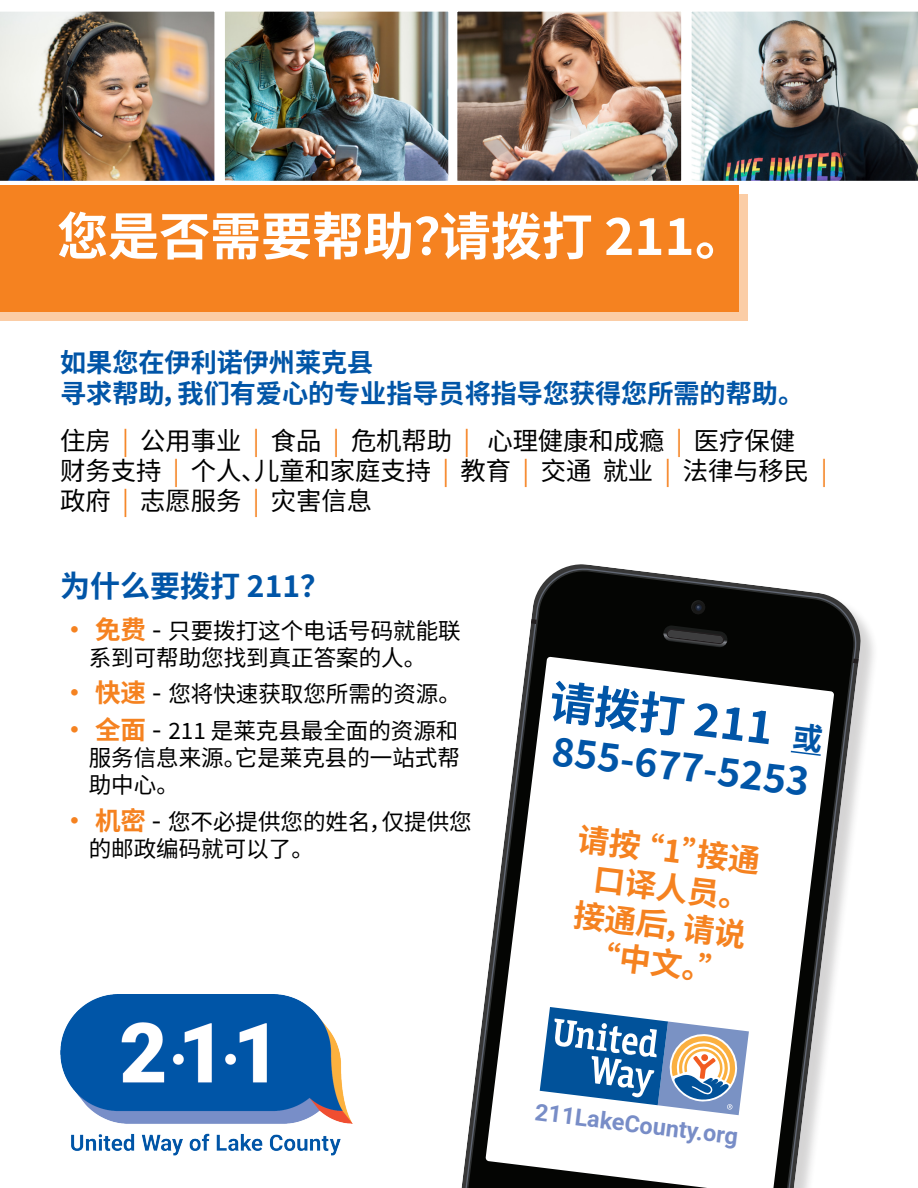
<style>
.page{position:relative;width:918px;height:1188px;background:#fff}
.page>*{position:absolute;margin:0;border:0;box-sizing:border-box;transform-origin:0 0}
.t1{font:700 51px "Source Han Sans CN";color:#fff}
.t2{font:700 45px "Source Han Sans CN";color:#0155a7}
.t3{font:700 39px "Source Han Sans CN";color:#0155a7}
.t4{font:700 31.5px/37.8px "Source Han Sans CN";color:#f58220;text-align:center}
.t5{font:700 30px "Source Han Sans CN";color:#0155a7}
.t6{font:700 26.1px/31.3px "Source Han Sans CN";color:#0155a7}
.t7{font:25.35px/30.3px "Source Han Sans CN";color:#000}
.t8{font:700 23.4px "Roboto";color:#788dc7}
.t9{font:22.5px/27px "Source Han Sans CN";color:#000;text-align:center}
.s1{color:#f58220}
.s2{font-weight:700;font-size:25.5px;color:#f58220}
.s3{font-size:27px}
.s4{font-size:30px}
</style>
<div class="page">
<div style="left:0;top:195px;width:747px;height:126px;background:#fbcda6"></div>
<div style="left:0;top:185px;width:738px;height:127px;background:#f58220"></div>
<img style="left:61px;top:994px;width:292px;height:162px">
<img style="left:0;top:11px;width:215px;height:170px">
<img style="left:226px;top:13px;width:221px;height:167px">
<div style="left:222px;top:9px;width:229px;height:175px;border:3px solid #fff"></div>
<img style="left:458px;top:13px;width:222px;height:167px">
<div style="left:454px;top:9px;width:230px;height:175px;border:3px solid #fff"></div>
<img style="left:691px;top:11px;width:227px;height:170px">
<div style="left:462px;top:567px;width:417px;height:621px;background:#231f20;opacity:.19"></div>
<svg style="left:462px;top:567px;width:396px;height:52px"></svg>
<svg style="left:462px;top:619px;width:397px;height:569px"></svg>
<svg style="left:588px;top:1186px;width:71px;height:2px"></svg>
<svg style="left:663px;top:626px;width:65px;height:22px"></svg>
<svg style="left:691px;top:600px;width:15px;height:15px"></svg>
<svg style="left:538px;top:1005px;width:213px;height:114px"></svg>
<svg style="left:789px;top:750px;width:33px;height:7px"></svg>
<p class="t1" style="left:57px;top:208px;width:690px">您是否需要帮助？请拨打 211。</p>
<p class="t6" style="left:60px;top:347px;width:746px">如果您在伊利诺伊州莱克县<br>寻求帮助，我们有爱心的专业指导员将指导您获得您所需的帮助。</p>
<p class="t7" style="left:60px;top:426px;width:769px">住房 <span class="s1">|</span> 公用事业 <span class="s1">|</span> 食品 <span class="s1">|</span> 危机帮助 <span class="s1">|</span> 心理健康和成瘾 <span class="s1">|</span> 医疗保健<br>财务支持 <span class="s1">|</span> 个人、儿童和家庭支持 <span class="s1">|</span> 教育 <span class="s1">|</span> 交通 就业 <span class="s1">|</span> 法律与移民 <span class="s1">|</span>政府 <span class="s1">|</span> 志愿服务 <span class="s1">|</span> 灾害信息</p>
<p class="t5" style="left:60px;top:569px;width:271px">为什么要拨打 211？</p>
<p class="t9" style="left:62px;top:617px;width:401px"><span class="s2">• 免费</span> <span class="s3">-</span> 只要拨打这个电话号码就能联系到可帮助您找到真正答案的人。</p>
<p class="t9" style="left:62px;top:681px;width:401px"><span class="s2">• 快速</span> <span class="s3">-</span> 您将快速获取您所需的资源。</p>
<p class="t9" style="left:89px;top:718px;width:373px;text-align:justify;text-indent:-27px"><span class="s2">• 全面</span> <span class="s3">-</span> 211 是莱克县最全面的资源和服务信息来源。它是莱克县的一站式帮助中心。</p>
<p class="t9" style="left:89px;top:809px;width:385px;text-align:left;text-indent:-27px"><span class="s2">• 机密</span> <span class="s3">-</span> 您不必提供您的姓名，仅提供您的邮政编码就可以了。</p>
<p class="t2" style="left:553px;top:676px;width:277px;rotate:7deg">请拨打 211 <span class="s4">或</span></p>
<p class="t3" style="left:555px;top:729px;width:260px;rotate:7deg">855-677-5253</p>
<p class="t4" style="left:580px;top:821px;width:185px;rotate:7deg">请按 “1”接通口译人员。接通后，请说“中文。”</p>
<p class="t8" style="left:537px;top:1095px;width:206px;rotate:7deg">211LakeCounty.org</p>
</div>
